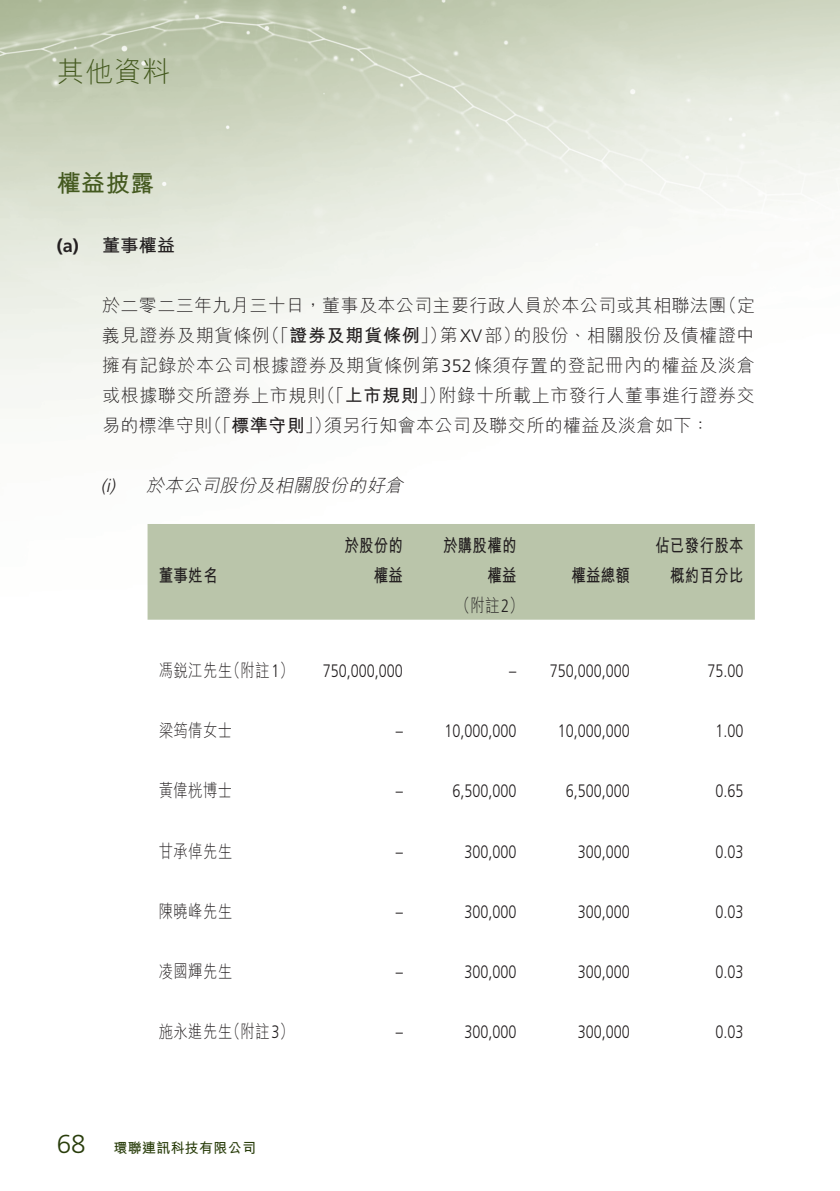
<style>
.page{position:relative;width:840px;height:1191px;background:#fff}
.page>*{position:absolute;margin:0;border:0;box-sizing:border-box;transform-origin:0 0}
.t1{font:300 28px "M Hei HK";color:#44591f}
.t2{font:300 26px "Frutiger LT Std";color:#293d0b}
._01_H1{font:700 24px "M Hei HK";color:#44591f}
._00_txt{font:300 18px/30px "M Hei HK";letter-spacing:.02em;color:#231f20;text-align:justify}
._50_Table_txt{font:300 18px "Frutiger LT Std";color:#231f20;scale:.8 1}
._50_Table_txt-2{font:300 18px "M Hei HK";letter-spacing:.02em;color:#231f20;scale:.8 1}
._50_Table_txt-3{font:700 18px "M Hei HK";letter-spacing:.02em;color:#231f20;scale:.8 1}
._03_H3{font:italic 300 18px "M Hei HK";color:#231f20}
._02_H2{font:700 18px "M Hei HK";color:#231f20}
.t3{font:700 14px "M Hei HK";letter-spacing:.02em;color:#293d0b}
.s1{font-family:"Frutiger LT Std"}
.s2{font-weight:700}
</style>
<div class="page">
<img style="left:0;top:0;width:839px;height:620px">
<div style="left:147px;top:524px;width:607px;height:95px;background:#bac5aa"></div>
<p class="t1" style="left:57px;top:57px;width:115px">其他資料</p>
<p class="_01_H1" style="left:57px;top:165px;width:99px">權益披露</p>
<p class="_02_H2" style="left:57px;top:232px;width:120px"><span class="s1">(a)</span> 董事權益</p>
<p class="_00_txt" style="left:102px;top:290px;width:654px">於二零二三年九月三十日，董事及本公司主要行政人員於本公司或其相聯法團（定義見證券及期貨條例（「<span class="s2">證券及期貨條例</span>」）第<span class="s1">XV</span>部）的股份、相關股份及債權證中擁有記錄於本公司根據證券及期貨條例第<span class="s1">352</span>條須存置的登記冊內的權益及淡倉或根據聯交所證券上市規則（「<span class="s2">上市規則</span>」）附錄十所載上市發行人董事進行證券交易的標準守則（「<span class="s2">標準守則</span>」）須另行知會本公司及聯交所的權益及淡倉如下：</p>
<p class="_03_H3" style="left:101px;top:476px;width:307px"><span class="s1">(i)</span> 於本公司股份及相關股份的好倉</p>
<p class="_50_Table_txt-3" style="left:159px;top:562px;width:75px">董事姓名</p>
<p class="_50_Table_txt-3" style="left:344px;top:532px;width:75px">於股份的</p>
<p class="_50_Table_txt-3" style="left:373px;top:562px;width:38px">權益</p>
<p class="_50_Table_txt-3" style="left:443px;top:532px;width:93px">於購股權的</p>
<p class="_50_Table_txt-3" style="left:487px;top:562px;width:38px">權益</p>
<p class="_50_Table_txt-3" style="left:571px;top:562px;width:75px">權益總額</p>
<p class="_50_Table_txt-2" style="left:455px;top:596px;width:86px">（附註<span class="s1">2</span>）</p>
<p class="_50_Table_txt-3" style="left:655px;top:532px;width:111px">佔已發行股本</p>
<p class="_50_Table_txt-3" style="left:670px;top:562px;width:93px">概約百分比</p>
<p class="_50_Table_txt-2" style="left:159px;top:661px;width:170px">馮銳江先生（附註<span class="s1">1</span>）</p>
<p class="_50_Table_txt" style="left:322px;top:661px;width:102px">750,000,000</p>
<p class="_50_Table_txt" style="left:509px;top:661px;width:10px">–</p>
<p class="_50_Table_txt" style="left:549px;top:661px;width:102px">750,000,000</p>
<p class="_50_Table_txt" style="left:707px;top:661px;width:47px">75.00</p>
<p class="_50_Table_txt-2" style="left:159px;top:721px;width:93px">梁筠倩女士</p>
<p class="_50_Table_txt" style="left:395px;top:721px;width:10px">–</p>
<p class="_50_Table_txt" style="left:444px;top:721px;width:92px">10,000,000</p>
<p class="_50_Table_txt" style="left:557px;top:721px;width:92px">10,000,000</p>
<p class="_50_Table_txt" style="left:715px;top:721px;width:37px">1.00</p>
<p class="_50_Table_txt-2" style="left:159px;top:781px;width:93px">黃偉桄博士</p>
<p class="_50_Table_txt" style="left:395px;top:781px;width:10px">–</p>
<p class="_50_Table_txt" style="left:452px;top:781px;width:82px">6,500,000</p>
<p class="_50_Table_txt" style="left:565px;top:781px;width:82px">6,500,000</p>
<p class="_50_Table_txt" style="left:715px;top:781px;width:37px">0.65</p>
<p class="_50_Table_txt-2" style="left:159px;top:841px;width:93px">甘承倬先生</p>
<p class="_50_Table_txt" style="left:395px;top:841px;width:10px">–</p>
<p class="_50_Table_txt" style="left:464px;top:841px;width:67px">300,000</p>
<p class="_50_Table_txt" style="left:577px;top:841px;width:67px">300,000</p>
<p class="_50_Table_txt" style="left:715px;top:841px;width:37px">0.03</p>
<p class="_50_Table_txt-2" style="left:159px;top:901px;width:93px">陳曉峰先生</p>
<p class="_50_Table_txt" style="left:395px;top:901px;width:10px">–</p>
<p class="_50_Table_txt" style="left:464px;top:901px;width:67px">300,000</p>
<p class="_50_Table_txt" style="left:577px;top:901px;width:67px">300,000</p>
<p class="_50_Table_txt" style="left:715px;top:901px;width:37px">0.03</p>
<p class="_50_Table_txt-2" style="left:159px;top:961px;width:93px">凌國輝先生</p>
<p class="_50_Table_txt" style="left:395px;top:961px;width:10px">–</p>
<p class="_50_Table_txt" style="left:464px;top:961px;width:67px">300,000</p>
<p class="_50_Table_txt" style="left:577px;top:961px;width:67px">300,000</p>
<p class="_50_Table_txt" style="left:715px;top:961px;width:37px">0.03</p>
<p class="_50_Table_txt-2" style="left:159px;top:1021px;width:170px">施永進先生（附註<span class="s1">3</span>）</p>
<p class="_50_Table_txt" style="left:395px;top:1021px;width:10px">–</p>
<p class="_50_Table_txt" style="left:464px;top:1021px;width:67px">300,000</p>
<p class="_50_Table_txt" style="left:577px;top:1021px;width:67px">300,000</p>
<p class="_50_Table_txt" style="left:715px;top:1021px;width:37px">0.03</p>
<p class="t2" style="left:57px;top:1129px;width:30px">68</p>
<p class="t3" style="left:113px;top:1138px;width:144px">環聯連訊科技有限公司</p>
</div>
